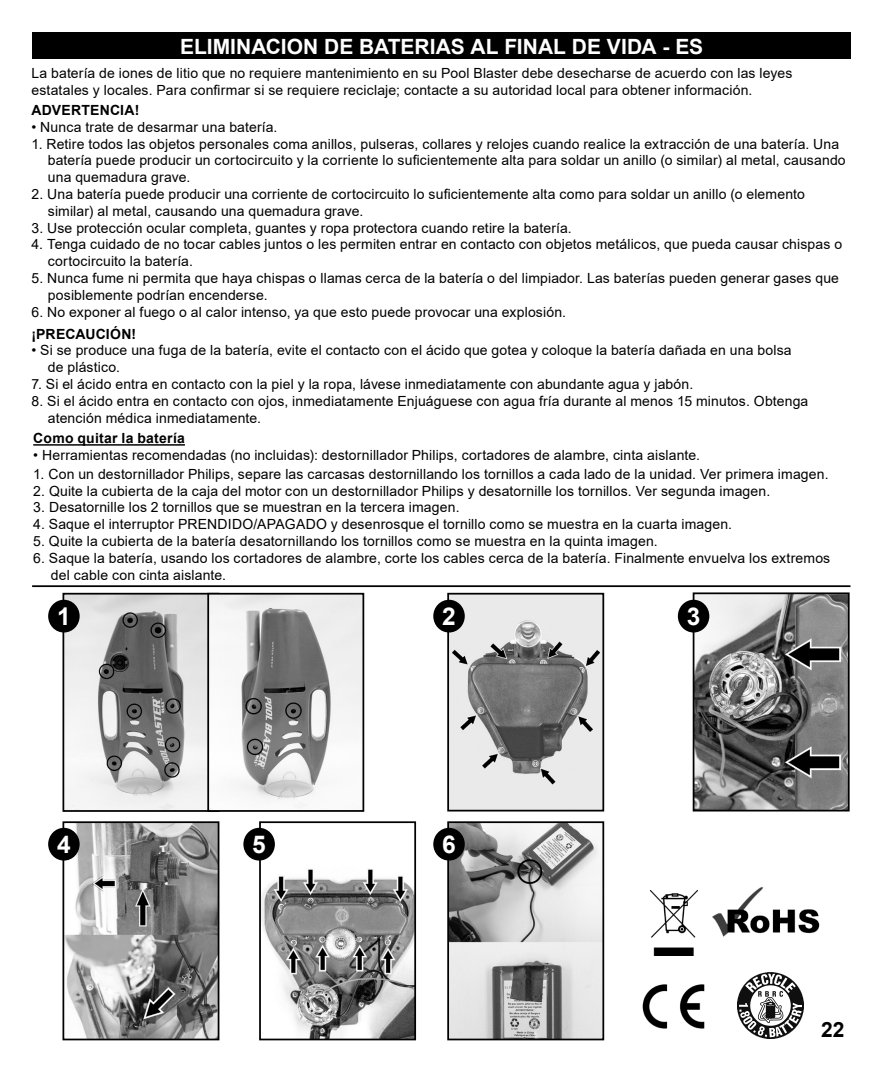
<style>
.page{position:relative;width:882px;height:1071px;background:#fff}
.page>*{position:absolute;margin:0;border:0;box-sizing:border-box;transform-origin:0 0}
.t1{font:700 24.5px "Arial";color:#fff}
.t2{font:700 21px "Arial";color:#fff}
.t3{font:700 21px "Arial";color:#000}
.t4{font:14px/16.8px "Arial";letter-spacing:.01em;color:#000}
.t5{font:700 14px "Arial";letter-spacing:.015em;color:#000}
</style>
<div class="page">
<img style="left:738px;top:973px;width:66px;height:66px">
<img style="left:650px;top:891px;width:47px;height:65px">
<img style="left:642px;top:984px;width:63px;height:45px">
<img style="left:712px;top:887px;width:108px;height:50px">
<img style="left:696px;top:595px;width:151px;height:214px">
<div style="left:693px;top:592px;width:157px;height:220px;border:2px solid #000"></div>
<img style="left:66px;top:824px;width:150px;height:213px">
<div style="left:63px;top:821px;width:156px;height:219px;border:2px solid #000"></div>
<img style="left:262px;top:828px;width:151px;height:209px">
<div style="left:259px;top:821px;width:157px;height:219px;border:2px solid #000"></div>
<img style="left:450px;top:824px;width:151px;height:213px">
<div style="left:447px;top:821px;width:157px;height:219px;border:2px solid #000"></div>
<img style="left:66px;top:596px;width:141px;height:213px">
<div style="left:63px;top:593px;width:156px;height:219px;border:2px solid #000"></div>
<img style="left:210px;top:596px;width:151px;height:213px">
<div style="left:207px;top:593px;width:157px;height:219px;border:2px solid #000"></div>
<img style="left:450px;top:596px;width:151px;height:213px">
<div style="left:447px;top:593px;width:157px;height:219px;border:2px solid #000"></div>
<div style="left:48px;top:600px;width:32px;height:33px;background:#000;border-radius:50%"></div>
<div style="left:48px;top:828px;width:32px;height:33px;background:#000;border-radius:50%"></div>
<div style="left:243px;top:828px;width:32px;height:33px;background:#000;border-radius:50%"></div>
<div style="left:433px;top:828px;width:32px;height:33px;background:#000;border-radius:50%"></div>
<div style="left:433px;top:600px;width:32px;height:33px;background:#000;border-radius:50%"></div>
<div style="left:678px;top:600px;width:31px;height:33px;background:#000;border-radius:50%"></div>
<div style="left:32px;top:32px;width:819px;height:26px;background:#000"></div>
<hr style="left:32px;top:585px;width:819px;height:2px;background:#000">
<hr style="left:33px;top:444px;width:152px;height:2px;background:#000">
<p class="t2" style="left:180px;top:31px;width:525px">ELIMINACION DE BATERIAS AL FINAL DE VIDA - ES</p>
<p class="t4" style="left:32px;top:65px;width:762px">La batería de iones de litio que no requiere mantenimiento en su Pool Blaster debe desecharse de acuerdo con las leyes estatales y locales. Para confirmar si se requiere reciclaje; contacte a su autoridad local para obtener información.</p>
<p class="t5" style="left:32px;top:100px;width:109px">ADVERTENCIA!</p>
<p class="t4" style="left:32px;top:118px;width:248px">• Nunca trate de desarmar una batería.</p>
<p class="t4" style="left:32px;top:135px;width:809px">1. Retire todos las objetos personales coma anillos, pulseras, collares y relojes cuando realice la extracción de una batería. Una</p>
<p class="t4" style="left:48px;top:152px;width:799px">batería puede producir un cortocircuito y la corriente lo suficientemente alta para soldar un anillo (o similar) al metal, causando una quemadura grave.</p>
<p class="t4" style="left:32px;top:186px;width:775px">2. Una batería puede producir una corriente de cortocircuito lo suficientemente alta como para soldar un anillo (o elemento</p>
<p class="t4" style="left:48px;top:202px;width:317px">similar) al metal, causando una quemadura grave.</p>
<p class="t4" style="left:32px;top:219px;width:542px">3. Use protección ocular completa, guantes y ropa protectora cuando retire la batería.</p>
<p class="t4" style="left:32px;top:236px;width:812px">4. Tenga cuidado de no tocar cables juntos o les permiten entrar en contacto con objetos metálicos, que pueda causar chispas o</p>
<p class="t4" style="left:48px;top:253px;width:147px">cortocircuito la batería.</p>
<p class="t4" style="left:32px;top:270px;width:809px">5. Nunca fume ni permita que haya chispas o llamas cerca de la batería o del limpiador. Las baterías pueden generar gases que</p>
<p class="t4" style="left:48px;top:286px;width:221px">posiblemente podrían encenderse.</p>
<p class="t4" style="left:32px;top:303px;width:536px">6. No exponer al fuego o al calor intenso, ya que esto puede provocar una explosión.</p>
<p class="t5" style="left:32px;top:324px;width:106px">¡PRECAUCIÓN!</p>
<p class="t4" style="left:32px;top:342px;width:762px">• Si se produce una fuga de la batería, evite el contacto con el ácido que gotea y coloque la batería dañada en una bolsa</p>
<p class="t4" style="left:48px;top:359px;width:74px">de plástico.</p>
<p class="t4" style="left:32px;top:376px;width:663px">7. Si el ácido entra en contacto con la piel y la ropa, lávese inmediatamente con abundante agua y jabón.</p>
<p class="t4" style="left:32px;top:392px;width:778px">8. Si el ácido entra en contacto con ojos, inmediatamente Enjuáguese con agua fría durante al menos 15 minutos. Obtenga</p>
<p class="t4" style="left:48px;top:409px;width:215px">atención médica inmediatamente.</p>
<p class="t5" style="left:33px;top:429px;width:153px">Como quitar la batería</p>
<p class="t4" style="left:33px;top:447px;width:668px">• Herramientas recomendadas (no incluidas): destornillador Philips, cortadores de alambre, cinta aislante.</p>
<p class="t4" style="left:33px;top:465px;width:797px">1. Con un destornillador Philips, separe las carcasas destornillando los tornillos a cada lado de la unidad. Ver primera imagen.</p>
<p class="t4" style="left:33px;top:482px;width:738px">2. Quite la cubierta de la caja del motor con un destornillador Philips y desatornille los tornillos. Ver segunda imagen.</p>
<p class="t4" style="left:33px;top:499px;width:428px">3. Desatornille los 2 tornillos que se muestran en la tercera imagen.</p>
<p class="t4" style="left:33px;top:516px;width:700px">4. Saque el interruptor PRENDIDO/APAGADO y desenrosque el tornillo como se muestra en la cuarta imagen.</p>
<p class="t4" style="left:33px;top:533px;width:626px">5. Quite la cubierta de la batería desatornillando los tornillos como se muestra en la quinta imagen.</p>
<p class="t4" style="left:33px;top:549px;width:799px">6. Saque la batería, usando los cortadores de alambre, corte los cables cerca de la batería. Finalmente envuelva los extremos</p>
<p class="t4" style="left:51px;top:566px;width:177px">del cable con cinta aislante.</p>
<p class="t1" style="left:57px;top:599px;width:15px">1</p>
<p class="t1" style="left:442px;top:599px;width:15px">2</p>
<p class="t1" style="left:687px;top:599px;width:15px">3</p>
<p class="t1" style="left:57px;top:827px;width:15px">4</p>
<p class="t1" style="left:252px;top:827px;width:15px">5</p>
<p class="t1" style="left:442px;top:827px;width:15px">6</p>
<h2 class="t3" style="left:821px;top:1015px;width:25px">22</h2>
</div>
